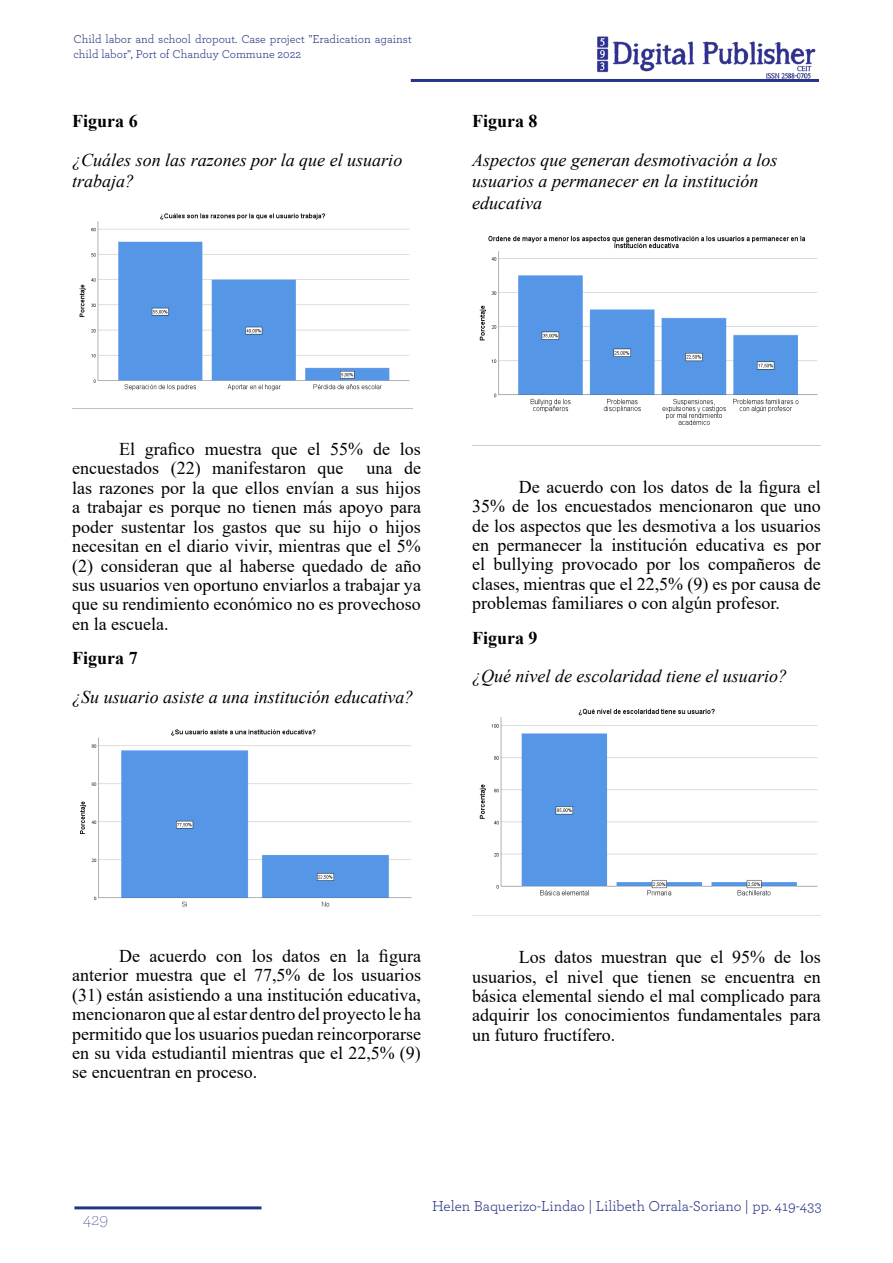
<style>
.page{position:relative;width:893px;height:1263px;background:#fff}
.page>*{position:absolute;margin:0;border:0;box-sizing:border-box;transform-origin:0 0}
.t1{font:18px/19.4px "Times New Roman";color:#000;text-align:justify}
.t2{font:italic 18px/21.6px "Times New Roman";color:#000}
.t3{font:700 18px "Times New Roman";color:#000}
.t4{font:200 18px "Archer";color:#283583}
.t5{font:15px "Archer";color:#283583}
.t6{font:12px/14.4px "Archer";color:#283583}
</style>
<div class="page">
<hr style="left:411px;top:79px;width:408px;height:3px;background:#283583">
<img style="left:597px;top:36px;width:219px;height:43px">
<hr style="left:74px;top:1206px;width:187px;height:3px;background:#283583">
<img style="left:72px;top:213px;width:341px;height:196px">
<img style="left:80px;top:729px;width:332px;height:178px">
<img style="left:472px;top:235px;width:349px;height:211px">
<img style="left:472px;top:708px;width:349px;height:208px">
<p class="t6" style="left:73px;top:32px;width:340px">Child labor and school dropout. Case project "Eradication against child labor", Port of Chanduy Commune 2022</p>
<p class="t3" style="left:72px;top:108px;width:67px">Figura 6</p>
<p class="t2" style="left:72px;top:148px;width:332px">¿Cuáles son las razones por la que el usuario trabaja?</p>
<p class="t3" style="left:472px;top:108px;width:67px">Figura 8</p>
<p class="t2" style="left:472px;top:148px;width:307px">Aspectos que generan desmotivación a los usuarios a permanecer en la institución educativa</p>
<p class="t1" style="left:72px;top:439px;width:350px;text-indent:47px">El grafico muestra que el 55% de los encuestados (22) manifestaron que</p>
<p class="t1" style="left:72px;top:458px;width:350px;text-indent:294px">una de las razones por la que ellos envían a sus hijos a trabajar es porque no tienen más apoyo para poder sustentar los gastos que su hijo o hijos necesitan en el diario vivir, mientras que el 5% (2) consideran que al haberse quedado de año sus usuarios ven oportuno enviarlos a trabajar ya que su rendimiento económico no es provechoso en la escuela.</p>
<p class="t3" style="left:72px;top:645px;width:67px">Figura 7</p>
<p class="t2" style="left:72px;top:686px;width:343px">¿Su usuario asiste a una institución educativa?</p>
<p class="t1" style="left:472px;top:476px;width:350px;text-indent:47px">De acuerdo con los datos de la figura el 35% de los encuestados mencionaron que uno de los aspectos que les desmotiva a los usuarios en permanecer la institución educativa es por el bullying provocado por los compañeros de clases, mientras que el 22,5% (9) es por causa de problemas familiares o con algún profesor.</p>
<p class="t3" style="left:472px;top:625px;width:67px">Figura 9</p>
<p class="t2" style="left:472px;top:665px;width:316px">¿Qué nivel de escolaridad tiene el usuario?</p>
<p class="t1" style="left:72px;top:946px;width:350px;text-indent:47px">De acuerdo con los datos en la figura anterior muestra que el 77,5% de los usuarios (31) están asistiendo a una institución educativa, mencionaron que al estar dentro del proyecto le ha permitido que los usuarios puedan reincorporarse en su vida estudiantil mientras que el 22,5% (9) se encuentran en proceso.</p>
<p class="t1" style="left:472px;top:947px;width:350px;text-indent:47px">Los datos muestran que el 95% de los usuarios, el nivel que tienen se encuentra en básica elemental siendo el mal complicado para adquirir los conocimientos fundamentales para un futuro fructífero.</p>
<p class="t4" style="left:83px;top:1208px;width:26px">429</p>
<p class="t5" style="left:432px;top:1195px;width:391px">Helen Baquerizo-Lindao | Lilibeth Orrala-Soriano | pp. 419-433</p>
</div>
